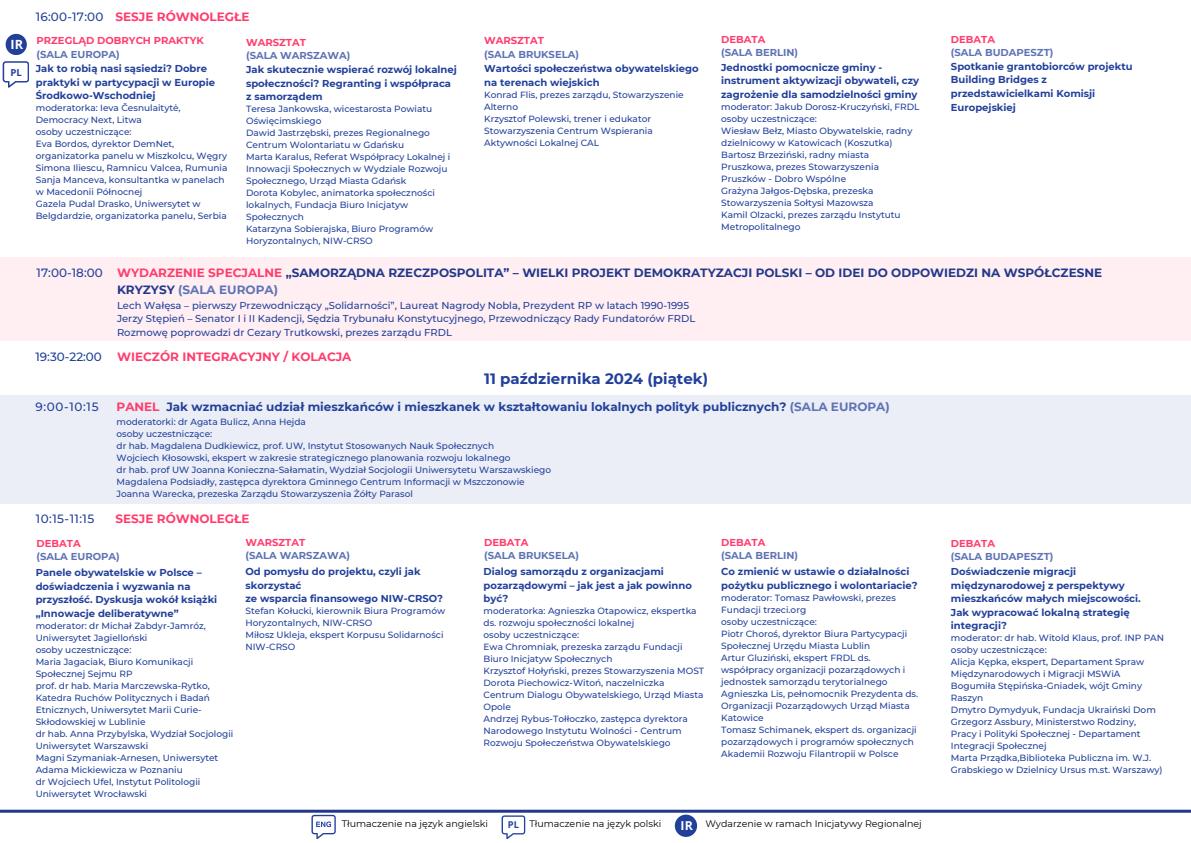
<style>
.page{position:relative;width:1191px;height:843px;background:#fff}
.page>*{position:absolute;margin:0;border:0;box-sizing:border-box;transform-origin:0 0}
.t1{font:700 15px "Montserrat";color:#21409a}
.t2{font:700 12.7px "Open Sans";color:#fff}
.t3{font:700 12.3px "Open Sans";color:#fff}
.t4{font:700 12px/16.5px "Montserrat";color:#22398b}
.t5{font:700 12px "Montserrat";color:#23419b}
.t6{font:700 12px "Montserrat";color:#ff3d6d}
.t7{font:500 12px "Montserrat";letter-spacing:.02em;color:#21409a}
.t8{font:700 10px/13.5px "Montserrat";color:#23419b}
.t9{font:500 10px/13.5px "Montserrat";color:#23419b}
.t10{font:700 10px/13.5px "Montserrat";color:#5e73b5}
.t11{font:700 10px/13.5px "Montserrat";color:#21409a}
.t12{font:700 10px/13.5px "Montserrat";color:#ff3d6d}
.t13{font:700 9.6px "Open Sans";color:#21409a}
.t14{font:9.5px "Montserrat";color:#000}
.t15{font:700 9.4px "Open Sans";color:#23419b}
.t16{font:500 9px/12px "Montserrat";color:#23419b}
.t17{font:500 9px/12px "Montserrat";color:#21409a}
.s1{color:#5e73b5}
.s2{color:#ff3d6d}
</style>
<div class="page">
<div style="left:0;top:394px;width:1190px;height:109px;background:#ebeef6"></div>
<div style="left:0;top:258px;width:1190px;height:83px;background:#ffeef2"></div>
<svg style="left:6px;top:34px;width:21px;height:21px"></svg>
<svg style="left:3px;top:61px;width:26px;height:26px"></svg>
<div style="left:7px;top:63px;width:19px;height:18px;background:#fff;border-radius:4px"></div>
<svg style="left:311px;top:814px;width:24px;height:24px"></svg>
<svg style="left:674px;top:814px;width:23px;height:22px"></svg>
<svg style="left:501px;top:815px;width:24px;height:23px"></svg>
<hr style="left:0;top:809px;width:1190px;height:3px;background:#22398b">
<h4 class="t7" style="left:36px;top:10px;width:69px">16:00-17:00</h4>
<h5 class="t6" style="left:115px;top:10px;width:136px">SESJE RÓWNOLEGŁE</h5>
<h4 class="t2" style="left:10px;top:35px;width:14px">IR</h4>
<h4 class="t12" style="left:37px;top:34px;width:169px">PRZEGLĄD DOBRYCH PRAKTYK <span class="s1">(SALA EUROPA)</span></h4>
<h4 class="t10" style="left:246px;top:36px;width:106px"><span class="s2">WARSZTAT<br></span>(SALA WARSZAWA)</h4>
<h4 class="t10" style="left:484px;top:34px;width:96px"><span class="s2">WARSZTAT<br></span>(SALA BRUKSELA)</h4>
<h4 class="t10" style="left:721px;top:32px;width:78px"><span class="s2">DEBATA </span>(SALA BERLIN)</h4>
<h5 class="t10" style="left:950px;top:32px;width:104px"><span class="s2">DEBATA<br></span>(SALA BUDAPESZT)</h5>
<h5 class="t8" style="left:950px;top:60px;width:183px">Spotkanie grantobiorców projektu<br>Building Bridges z przedstawicielkami Komisji<br>Europejskiej</h5>
<h3 class="t11" style="left:721px;top:60px;width:199px">Jednostki pomocnicze gminy - instrument aktywizacji obywateli, czy zagrożenie dla samodzielności gminy</h3>
<h3 class="t17" style="left:721px;top:101px;width:200px">moderator: Jakub Dorosz-Kruczyński, FRDL osoby uczestniczące:<br>Wiesław Bełz, Miasto Obywatelskie, radny dzielnicowy w Katowicach (Koszutka)<br>Bartosz Brzeziński, radny miasta Pruszkowa, prezes Stowarzyszenia Pruszków - Dobro Wspólne<br>Grażyna Jałgos-Dębska, prezeska Stowarzyszenia Sołtysi Mazowsza<br>Kamil Olzacki, prezes zarządu Instytutu</h3>
<h3 class="t17" style="left:721px;top:221px;width:81px">Metropolitalnego</h3>
<h3 class="t4" style="left:117px;top:265px;width:986px"><span class="s2">WYDARZENIE SPECJALNE</span> „SAMORZĄDNA RZECZPOSPOLITA” – WIELKI PROJEKT DEMOKRATYZACJI POLSKI – OD IDEI DO ODPOWIEDZI NA WSPÓŁCZESNE<br>KRYZYSY <span class="s1">(SALA EUROPA)</span></h3>
<p class="t9" style="left:117px;top:298px;width:580px">Lech Wałęsa – pierwszy Przewodniczący „Solidarności”, Laureat Nagrody Nobla, Prezydent RP w latach 1990-1995<br>Jerzy Stępień – Senator I i II Kadencji, Sędzia Trybunału Konstytucyjnego, Przewodniczący Rady Fundatorów FRDL<br>Rozmowę poprowadzi dr Cezary Trutkowski, prezes zarządu FRDL</p>
<h5 class="t8" style="left:36px;top:62px;width:181px">Jak to robią nasi sąsiedzi? Dobre praktyki w partycypacji w Europie<br>Środkowo-Wschodniej</h5>
<h5 class="t17" style="left:36px;top:102px;width:193px">moderatorka: Ieva Česnulaitytė, Democracy Next, Litwa<br>osoby uczestniczące:<br>Eva Bordos, dyrektor DemNet, organizatorka panelu w Miszkolcu, Węgry Simona Iliescu, Ramnicu Valcea, Rumunia Sanja Manceva, konsultantka w panelach w Macedonii Północnej<br>Gazela Pudal Drasko, Uniwersytet w Belgdardzie, organizatorka panelu, Serbia</h5>
<h3 class="t8" style="left:484px;top:62px;width:216px">Wartości społeczeństwa obywatelskiego na terenach wiejskich</h3>
<h3 class="t17" style="left:484px;top:89px;width:201px">Konrad Flis, prezes zarządu, Stowarzyszenie<br>Alterno<br>Krzysztof Polewski, trener i edukator<br>Stowarzyszenia Centrum Wspierania<br>Aktywności Lokalnej CAL</h3>
<h4 class="t8" style="left:246px;top:63px;width:212px">Jak skutecznie wspierać rozwój lokalnej społeczności? Regranting i współpraca z samorządem</h4>
<h4 class="t16" style="left:246px;top:103px;width:206px">Teresa Jankowska, wicestarosta Powiatu Oświęcimskiego<br>Dawid Jastrzębski, prezes Regionalnego Centrum Wolontariatu w Gdańsku<br>Marta Karalus, Referat Współpracy Lokalnej i Innowacji Społecznych w Wydziale Rozwoju Społecznego, Urząd Miasta Gdańsk<br>Dorota Kobylec, animatorka społeczności lokalnych, Fundacja Biuro Inicjatyw Społecznych<br>Katarzyna Sobierajska, Biuro Programów Horyzontalnych, NIW-CRSO</h4>
<h3 class="t13" style="left:11px;top:65px;width:13px">PL</h3>
<h2 class="t7" style="left:37px;top:266px;width:68px">17:00-18:00</h2>
<h3 class="t7" style="left:35px;top:349px;width:68px">19:30-22:00</h3>
<h1 class="t6" style="left:117px;top:349px;width:236px">WIECZÓR INTEGRACYJNY / KOLACJA</h1>
<h3 class="t5" style="left:116px;top:399px;width:774px"><span class="s2">PANEL</span> Jak wzmacniać udział mieszkańców i mieszkanek w kształtowaniu lokalnych polityk publicznych? <span class="s1">(SALA EUROPA)</span></h3>
<h3 class="t16" style="left:116px;top:415px;width:436px">moderatorki: dr Agata Bulicz, Anna Hejda<br>osoby uczestniczące:<br>dr hab. Magdalena Dudkiewicz, prof. UW, Instytut Stosowanych Nauk Społecznych<br>Wojciech Kłosowski, ekspert w zakresie strategicznego planowania rozwoju lokalnego<br>dr hab. prof UW Joanna Konieczna-Sałamatin, Wydział Socjologii Uniwersytetu Warszawskiego Magdalena Podsiadły, zastępca dyrektora Gminnego Centrum Informacji w Mszczonowie Joanna Warecka, prezeska Zarządu Stowarzyszenia Żółty Parasol</h3>
<p class="t1" style="left:484px;top:369px;width:225px">11 października 2024 (piątek)</p>
<h2 class="t7" style="left:35px;top:399px;width:65px">9:00-10:15</h2>
<h2 class="t7" style="left:36px;top:511px;width:60px">10:15-11:15</h2>
<p class="t6" style="left:115px;top:511px;width:136px">SESJE RÓWNOLEGŁE</p>
<h5 class="t10" style="left:37px;top:536px;width:85px"><span class="s2">DEBATA<br></span>(SALA EUROPA)</h5>
<h5 class="t10" style="left:245px;top:535px;width:106px"><span class="s2">WARSZTAT<br></span>(SALA WARSZAWA)</h5>
<h5 class="t10" style="left:484px;top:535px;width:96px"><span class="s2">DEBATA<br></span>(SALA BRUKSELA)</h5>
<h5 class="t10" style="left:721px;top:535px;width:78px"><span class="s2">DEBATA </span>(SALA BERLIN)</h5>
<p class="t10" style="left:950px;top:536px;width:104px"><span class="s2">DEBATA<br></span>(SALA BUDAPESZT)</p>
<h5 class="t8" style="left:36px;top:566px;width:183px">Panele obywatelskie w Polsce – doświadczenia i wyzwania na przyszłość. Dyskusja wokół książki „Innowacje deliberatywne”</h5>
<h5 class="t17" style="left:36px;top:619px;width:199px">moderator: dr Michał Zabdyr-Jamróz,<br>Uniwersytet Jagielloński<br>osoby uczestniczące:<br>Maria Jagaciak, Biuro Komunikacji<br>Społecznej Sejmu RP<br>prof. dr hab. Maria Marczewska-Rytko,<br>Katedra Ruchów Politycznych i Badań<br>Etnicznych, Uniwersytet Marii Curie-<br>Skłodowskiej w Lublinie<br>dr hab. Anna Przybylska, Wydział Socjologii<br>Uniwersytet Warszawski<br>Magni Szymaniak-Arnesen, Uniwersytet<br>Adama Mickiewicza w Poznaniu<br>dr Wojciech Ufel, Instytut Politologii<br>Uniwersytet Wrocławski</h5>
<h5 class="t8" style="left:245px;top:564px;width:199px">Od pomysłu do projektu, czyli jak skorzystać<br>ze wsparcia finansowego NIW-CRSO?</h5>
<h5 class="t16" style="left:245px;top:605px;width:201px">Stefan Kołucki, kierownik Biura Programów<br>Horyzontalnych, NIW-CRSO<br>Miłosz Ukleja, ekspert Korpusu Solidarności<br>NIW-CRSO</h5>
<h4 class="t8" style="left:483px;top:564px;width:210px">Dialog samorządu z organizacjami pozarządowymi – jak jest a jak powinno być?</h4>
<h4 class="t16" style="left:483px;top:605px;width:222px">moderatorka: Agnieszka Otapowicz, ekspertka ds. rozwoju społeczności lokalnej<br>osoby uczestniczące:<br>Ewa Chromniak, prezeska zarządu Fundacji Biuro Inicjatyw Społecznych<br>Krzysztof Hołyński, prezes Stowarzyszenia MOST Dorota Piechowicz-Witoń, naczelniczka Centrum Dialogu Obywatelskiego, Urząd Miasta Opole<br>Andrzej Rybus-Tołłoczko, zastępca dyrektora Narodowego Instytutu Wolności - Centrum Rozwoju Społeczeństwa Obywatelskiego</h4>
<h4 class="t8" style="left:721px;top:564px;width:198px">Co zmienić w ustawie o działalności pożytku publicznego i wolontariacie?</h4>
<h4 class="t16" style="left:721px;top:591px;width:198px">moderator: Tomasz Pawłowski, prezes Fundacji trzeci.org<br>osoby uczestniczące:<br>Piotr Choroś, dyrektor Biura Partycypacji Społecznej Urzędu Miasta Lublin<br>Artur Gluziński, ekspert FRDL ds. współpracy organizacji pozarządowych i jednostek samorządu terytorialnego Agnieszka Lis, pełnomocnik Prezydenta ds.<br>Organizacji Pozarządowych Urząd Miasta Katowice<br>Tomasz Schimanek, ekspert ds. organizacji pozarządowych i programów społecznych</h4>
<h4 class="t16" style="left:721px;top:747px;width:179px">Akademii Rozwoju Filantropii w Polsce</h4>
<h4 class="t14" style="left:342px;top:817px;width:148px">Tłumaczenie na język angielski</h4>
<p class="t15" style="left:508px;top:817px;width:13px">PL</p>
<p class="t14" style="left:529px;top:817px;width:133px">Tłumaczenie na język polski</p>
<p class="t3" style="left:680px;top:816px;width:14px">IR</p>
<p class="t14" style="left:705px;top:817px;width:218px">Wydarzenie w ramach Inicjatywy Regionalnej</p>
<h4 class="t8" style="left:950px;top:564px;width:191px">Doświadczenie migracji międzynarodowej z perspektywy mieszkańców małych miejscowości.<br>Jak wypracować lokalną strategię integracji?</h4>
<h4 class="t17" style="left:950px;top:631px;width:215px">moderator: dr hab. Witold Klaus, prof. INP PAN osoby uczestniczące:<br>Alicja Kępka, ekspert, Departament Spraw Międzynarodowych i Migracji MSWiA Bogumiła Stępińska-Gniadek, wójt Gminy Raszyn<br>Dmytro Dymydyuk, Fundacja Ukraiński Dom Grzegorz Assbury, Ministerstwo Rodziny,<br>Pracy i Polityki Społecznej - Departament Integracji Społecznej<br>Marta Prządka,Biblioteka Publiczna im. W.J.<br>Grabskiego w Dzielnicy Ursus m.st. Warszawy)</h4>
</div>
